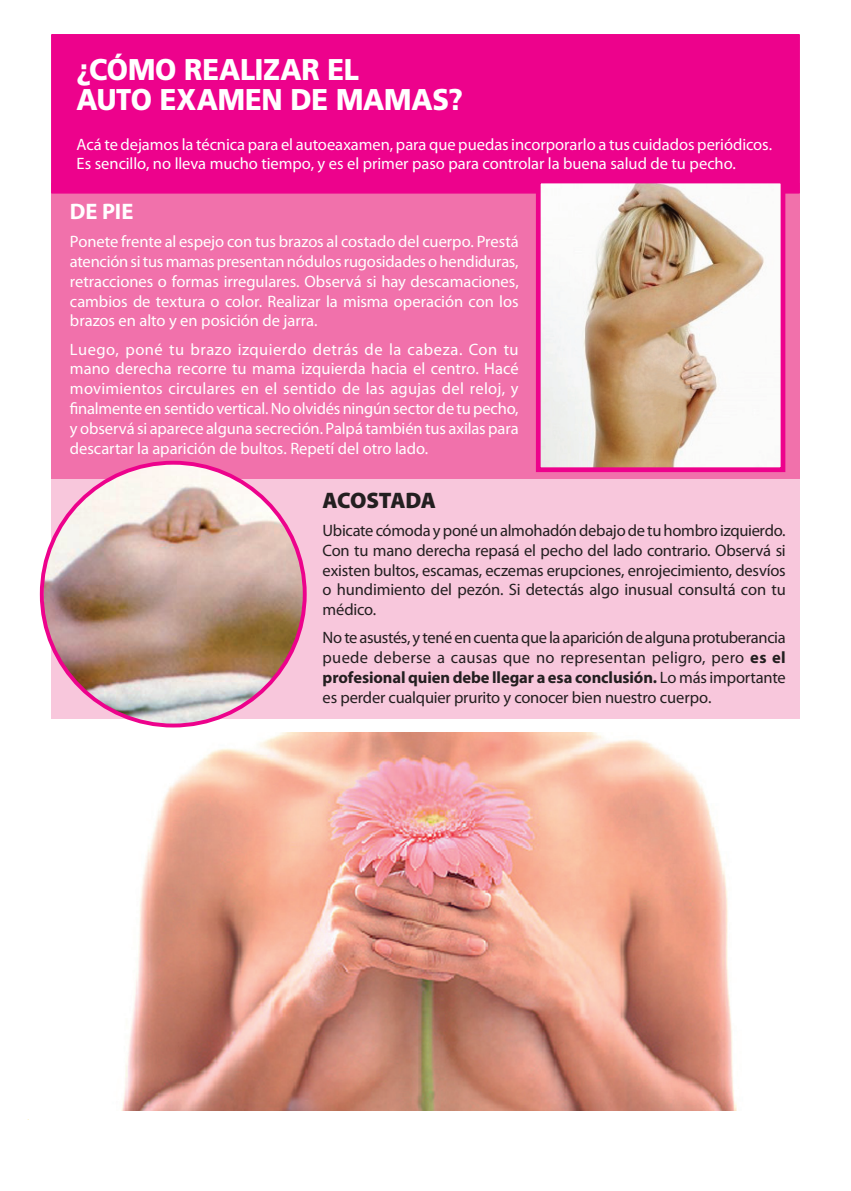
<style>
.page{position:relative;width:851px;height:1191px;background:#fff}
.page>*{position:absolute;margin:0;border:0;box-sizing:border-box;transform-origin:0 0}
.t1{font:900 30px/30px "Frutiger LT Std";letter-spacing:-.005em;color:#fff;scale:.91 1}
.t2{font:900 22.5px "Myriad Pro";letter-spacing:-.02em;color:#231f20}
.t3{font:700 22.5px "Myriad Pro";color:#fff}
.t4{font:16.5px/19.8px "Myriad Pro";letter-spacing:-.005em;color:#fff;text-align:justify}
.t5{font:16.5px/19.8px "Myriad Pro";letter-spacing:-.01em;color:#231f20;text-align:justify}
.s1{font-weight:700}
</style>
<div class="page">
<div style="left:51px;top:472px;width:748px;height:246px;background:#f8c7dc"></div>
<div style="left:51px;top:183px;width:748px;height:295px;background:#f171ab"></div>
<div style="left:51px;top:34px;width:748px;height:160px;background:#ed028c;border:2px solid #ed028c"></div>
<img style="left:542px;top:185px;width:237px;height:281px">
<div style="left:536px;top:179px;width:249px;height:293px;border:5px solid #ed028c"></div>
<img style="left:43px;top:463px;width:262px;height:262px">
<img style="left:121px;top:732px;width:616px;height:378px">
<h1 class="t1" style="left:77px;top:54px;width:426px">¿CÓMO REALIZAR EL<br>AUTO EXAMEN DE MAMAS?</h1>
<p class="t4" style="left:77px;top:134px;width:697px">Acá te dejamos la técnica para el autoeaxamen, para que puedas incorporarlo a tus cuidados periódicos.<br>Es sencillo, no lleva mucho tiempo, y es el primer paso para controlar la buena salud de tu pecho.</p>
<h2 class="t3" style="left:70px;top:196px;width:65px">DE PIE</h2>
<p class="t4" style="left:70px;top:231px;width:450px">Ponete frente al espejo con tus brazos al costado del cuerpo. Prestá atención si tus mamas presentan nódulos rugosidades o hendiduras, retracciones o formas irregulares. Observá si hay descamaciones, cambios de textura o color. Realizar la misma operación con los brazos en alto y en posición de jarra.</p>
<p class="t4" style="left:70px;top:339px;width:450px">Luego, poné tu brazo izquierdo detrás de la cabeza. Con tu mano derecha recorre tu mama izquierda hacia el centro. Hacé movimientos circulares en el sentido de las agujas del reloj, y finalmente en sentido vertical. No olvidés ningún sector de tu pecho, y observá si aparece alguna secreción. Palpá también tus axilas para descartar la aparición de bultos. Repetí del otro lado.</p>
<h2 class="t2" style="left:322px;top:485px;width:115px">ACOSTADA</h2>
<p class="t5" style="left:322px;top:520px;width:464px">Ubicate cómoda y poné un almohadón debajo de tu hombro izquierdo.<br>Con tu mano derecha repasá el pecho del lado contrario. Observá si existen bultos, escamas, eczemas erupciones, enrojecimiento, desvíos o hundimiento del pezón. Si detectás algo inusual consultá con tu médico.</p>
<p class="t5" style="left:322px;top:628px;width:464px">No te asustés, y tené en cuenta que la aparición de alguna protuberancia puede deberse a causas que no representan peligro, pero <span class="s1">es el profesional quien debe llegar a esa conclusión.</span> Lo más importante es perder cualquier prurito y conocer bien nuestro cuerpo.</p>
</div>
